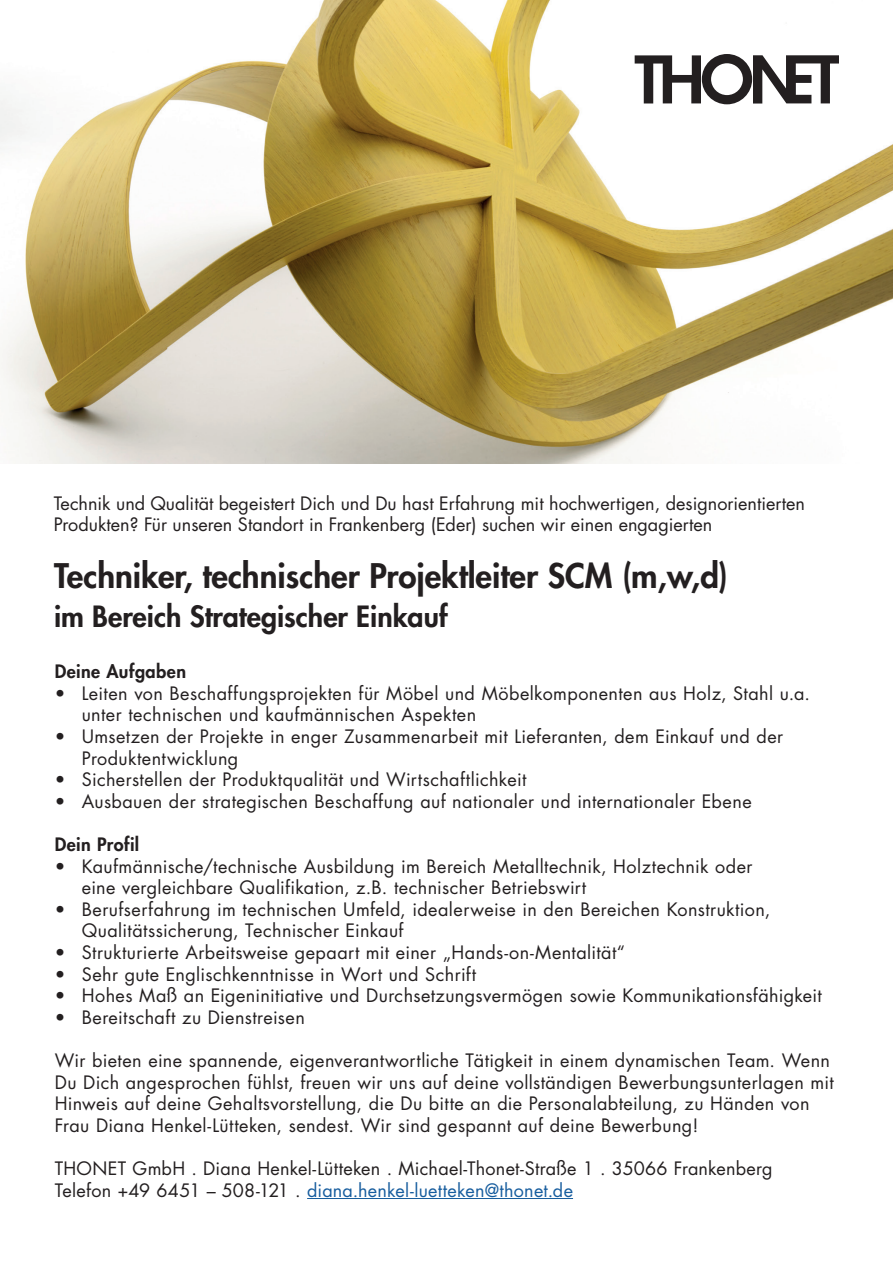
<style>
.page{position:relative;width:893px;height:1263px;background:#fff}
.page>*{position:absolute;margin:0;border:0;box-sizing:border-box;transform-origin:0 0}
.t1{font:800 33px "Futura LT Pro";color:#231f20}
.t2{font:800 28.5px "Futura LT Pro";color:#231f20}
.t3{font:18px/21.6px "Futura LT Pro";letter-spacing:.02em;color:#231f20}
.t4{font:18px/21.6px "Futura LT Pro";color:#231f20}
.t5{font:800 18px "Futura LT Pro";letter-spacing:.025em;color:#231f20}
.s1{color:#175d9e}
</style>
<div class="page">
<img style="left:0;top:0;width:893px;height:463px">
<svg style="left:635px;top:54px;width:204px;height:50px"></svg>
<hr style="left:307px;top:1198px;width:266px;height:1px;background:#175d9e">
<p class="t4" style="left:54px;top:492px;width:752px">Technik und Qualität begeistert Dich und Du hast Erfahrung mit hochwertigen, designorientierten<br>Produkten? Für unseren Standort in Frankenberg (Eder) suchen wir einen engagierten</p>
<h1 class="t1" style="left:54px;top:551px;width:675px">Techniker, technischer Projektleiter SCM (m,w,d)</h1>
<h2 class="t2" style="left:54px;top:595px;width:395px">im Bereich Strategischer Einkauf</h2>
<p class="t5" style="left:55px;top:658px;width:133px">Deine Aufgaben</p>
<p class="t3" style="left:82px;top:682px;width:730px;text-indent:-27px">• Leiten von Beschaffungsprojekten für Möbel und Möbelkomponenten aus Holz, Stahl u.a. unter technischen und kaufmännischen Aspekten</p>
<p class="t3" style="left:82px;top:725px;width:703px;text-indent:-27px">• Umsetzen der Projekte in enger Zusammenarbeit mit Lieferanten, dem Einkauf und der<br>Produktentwicklung</p>
<p class="t3" style="left:55px;top:769px;width:473px">• Sicherstellen der Produktqualität und Wirtschaftlichkeit</p>
<p class="t3" style="left:55px;top:790px;width:698px">• Ausbauen der strategischen Beschaffung auf nationaler und internationaler Ebene</p>
<p class="t5" style="left:55px;top:831px;width:86px">Dein Profil</p>
<p class="t3" style="left:82px;top:855px;width:672px;text-indent:-27px">• Kaufmännische/technische Ausbildung im Bereich Metalltechnik, Holztechnik oder eine vergleichbare Qualifikation, z.B. technischer Betriebswirt</p>
<p class="t3" style="left:82px;top:898px;width:690px;text-indent:-27px">• Berufserfahrung im technischen Umfeld, idealerweise in den Bereichen Konstruktion,<br>Qualitätssicherung, Technischer Einkauf</p>
<p class="t3" style="left:55px;top:941px;width:572px">• Strukturierte Arbeitsweise gepaart mit einer „Hands-on-Mentalität“</p>
<p class="t3" style="left:55px;top:963px;width:423px">• Sehr gute Englischkenntnisse in Wort und Schrift</p>
<p class="t3" style="left:55px;top:985px;width:769px">• Hohes Maß an Eigeninitiative und Durchsetzungsvermögen sowie Kommunikationsfähigkeit</p>
<p class="t3" style="left:55px;top:1006px;width:252px">• Bereitschaft zu Dienstreisen</p>
<p class="t3" style="left:55px;top:1049px;width:780px">Wir bieten eine spannende, eigenverantwortliche Tätigkeit in einem dynamischen Team. Wenn Du Dich angesprochen fühlst, freuen wir uns auf deine vollständigen Bewerbungsunterlagen mit Hinweis auf deine Gehaltsvorstellung, die Du bitte an die Personalabteilung, zu Händen von Frau Diana Henkel-Lütteken, sendest. Wir sind gespannt auf deine Bewerbung!</p>
<p class="t3" style="left:55px;top:1157px;width:719px">THONET GmbH . Diana Henkel-Lütteken . Michael-Thonet-Straße 1 . 35066 Frankenberg<br>Telefon +49 6451 – 508-121 . <span class="s1">diana.henkel-luetteken@thonet.de</span></p>
</div>
